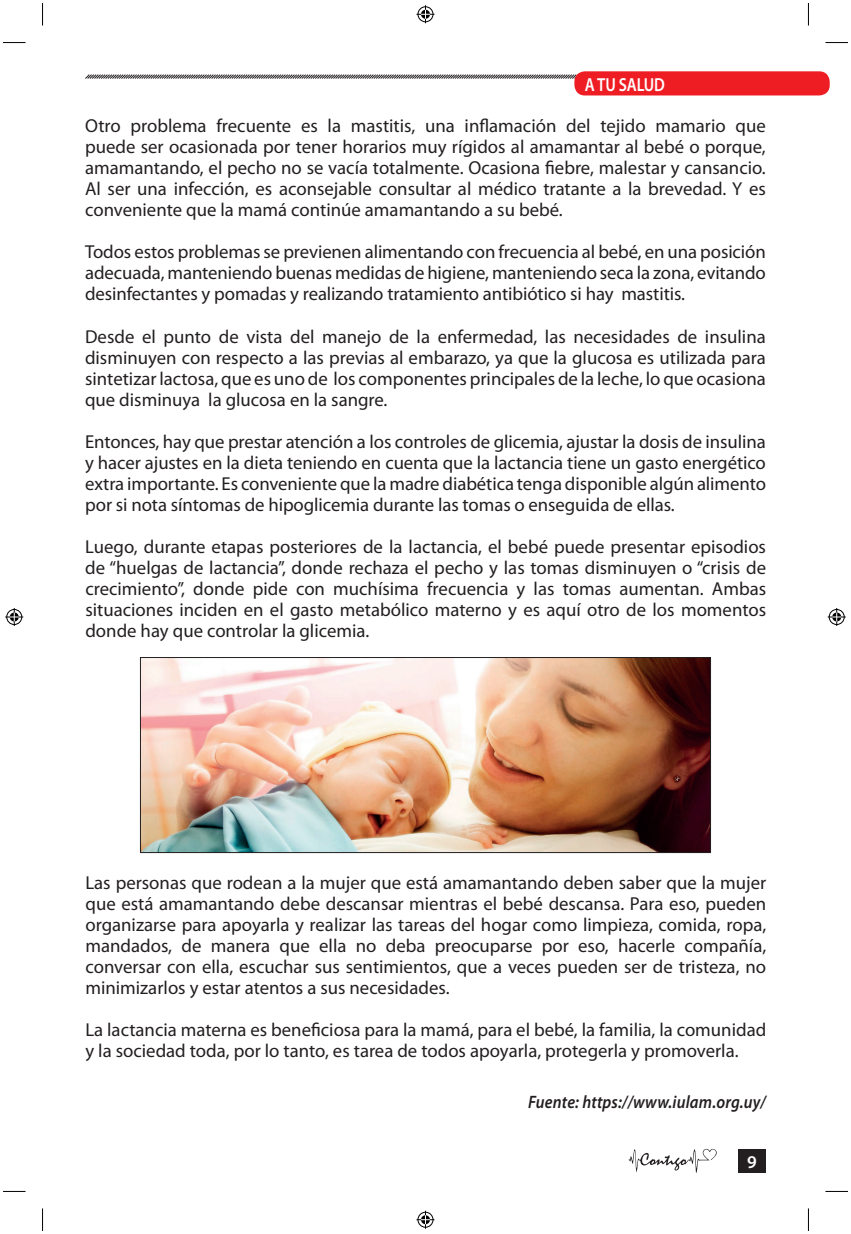
<style>
.page{position:relative;width:851px;height:1234px;background:#fff}
.page>*{position:absolute;margin:0;border:0;box-sizing:border-box;transform-origin:0 0}
.t1{font:600 18.9px "Myriad Pro";letter-spacing:-.01em;color:#fff;scale:.83 1}
.t2{font:18.75px/21px "Myriad Pro";color:#231f20;text-align:justify}
.t3{font:italic 600 18px "Myriad Pro";letter-spacing:.01em;color:#231f20;scale:.9 1}
.t4{font:600 18px "Myriad Pro";color:#fff}
</style>
<div class="page">
<div style="left:738px;top:1148px;width:27px;height:24px;background:#231f20"></div>
<svg style="left:85px;top:74px;width:492px;height:5px"></svg>
<svg style="left:628px;top:1148px;width:88px;height:24px"></svg>
<div style="left:574px;top:71px;width:255px;height:24px;background:#ee1d23;border-radius:10px"></div>
<img style="left:142px;top:659px;width:567px;height:191px">
<div style="left:140px;top:657px;width:571px;height:195px;border:1px solid #231f20"></div>
<svg style="left:3px;top:42px;width:23px;height:1px"></svg>
<svg style="left:825px;top:42px;width:22px;height:1px"></svg>
<svg style="left:3px;top:1190px;width:22px;height:1px"></svg>
<svg style="left:826px;top:1190px;width:21px;height:1px"></svg>
<svg style="left:42px;top:3px;width:1px;height:23px"></svg>
<svg style="left:42px;top:1208px;width:1px;height:22px"></svg>
<svg style="left:808px;top:3px;width:1px;height:23px"></svg>
<svg style="left:808px;top:1208px;width:1px;height:22px"></svg>
<svg style="left:416px;top:5px;width:18px;height:18px"></svg>
<svg style="left:416px;top:1210px;width:18px;height:18px"></svg>
<svg style="left:5px;top:608px;width:18px;height:18px"></svg>
<svg style="left:827px;top:608px;width:18px;height:18px"></svg>
<p class="t1" style="left:584px;top:72px;width:98px">A TU SALUD</p>
<p class="t2" style="left:85px;top:115px;width:682px">Otro problema frecuente es la mastitis, una inflamación del tejido mamario que puede ser ocasionada por tener horarios muy rígidos al amamantar al bebé o porque, amamantando, el pecho no se vacía totalmente. Ocasiona fiebre, malestar y cansancio.<br>Al ser una infección, es aconsejable consultar al médico tratante a la brevedad. Y es conveniente que la mamá continúe amamantando a su bebé.</p>
<p class="t2" style="left:85px;top:241px;width:682px">Todos estos problemas se previenen alimentando con frecuencia al bebé, en una posición adecuada, manteniendo buenas medidas de higiene, manteniendo seca la zona, evitando desinfectantes y pomadas y realizando tratamiento antibiótico si hay mastitis.</p>
<p class="t2" style="left:85px;top:325px;width:682px">Desde el punto de vista del manejo de la enfermedad, las necesidades de insulina disminuyen con respecto a las previas al embarazo, ya que la glucosa es utilizada para sintetizarlactosa, que es uno de los componentes principales de la leche, lo que ocasiona que disminuya la glucosa en la sangre.</p>
<p class="t2" style="left:85px;top:430px;width:682px">Entonces, hay que prestar atención a los controles de glicemia, ajustar la dosis de insulina y hacer ajustes en la dieta teniendo en cuenta que la lactancia tiene un gasto energético extra importante. Es conveniente que la madre diabética tenga disponible algún alimento por si nota síntomas de hipoglicemia durante las tomas o enseguida de ellas.</p>
<p class="t2" style="left:85px;top:535px;width:682px">Luego, durante etapas posteriores de la lactancia, el bebé puede presentar episodios de “huelgas de lactancia”, donde rechaza el pecho y las tomas disminuyen o “crisis de crecimiento”, donde pide con muchísima frecuencia y las tomas aumentan. Ambas situaciones inciden en el gasto metabólico materno y es aquí otro de los momentos donde hay que controlar la glicemia.</p>
<p class="t2" style="left:85px;top:871px;width:682px">Las personas que rodean a la mujer que está amamantando deben saber que la mujer que está amamantando debe descansar mientras el bebé descansa. Para eso, pueden organizarse para apoyarla y realizar las tareas del hogar como limpieza, comida, ropa, mandados, de manera que ella no deba preocuparse por eso, hacerle compañía, conversar con ella, escuchar sus sentimientos, que a veces pueden ser de tristeza, no minimizarlos y estar atentos a sus necesidades.</p>
<p class="t2" style="left:85px;top:1018px;width:682px">La lactancia materna es beneficiosa para la mamá, para el bebé, la familia, la comunidad y la sociedad toda, por lo tanto, es tarea de todos apoyarla, protegerla y promoverla.</p>
<p class="t3" style="left:528px;top:1089px;width:266px">Fuente: https://www.iulam.org.uy/</p>
<p class="t4" style="left:747px;top:1149px;width:11px">9</p>
</div>
